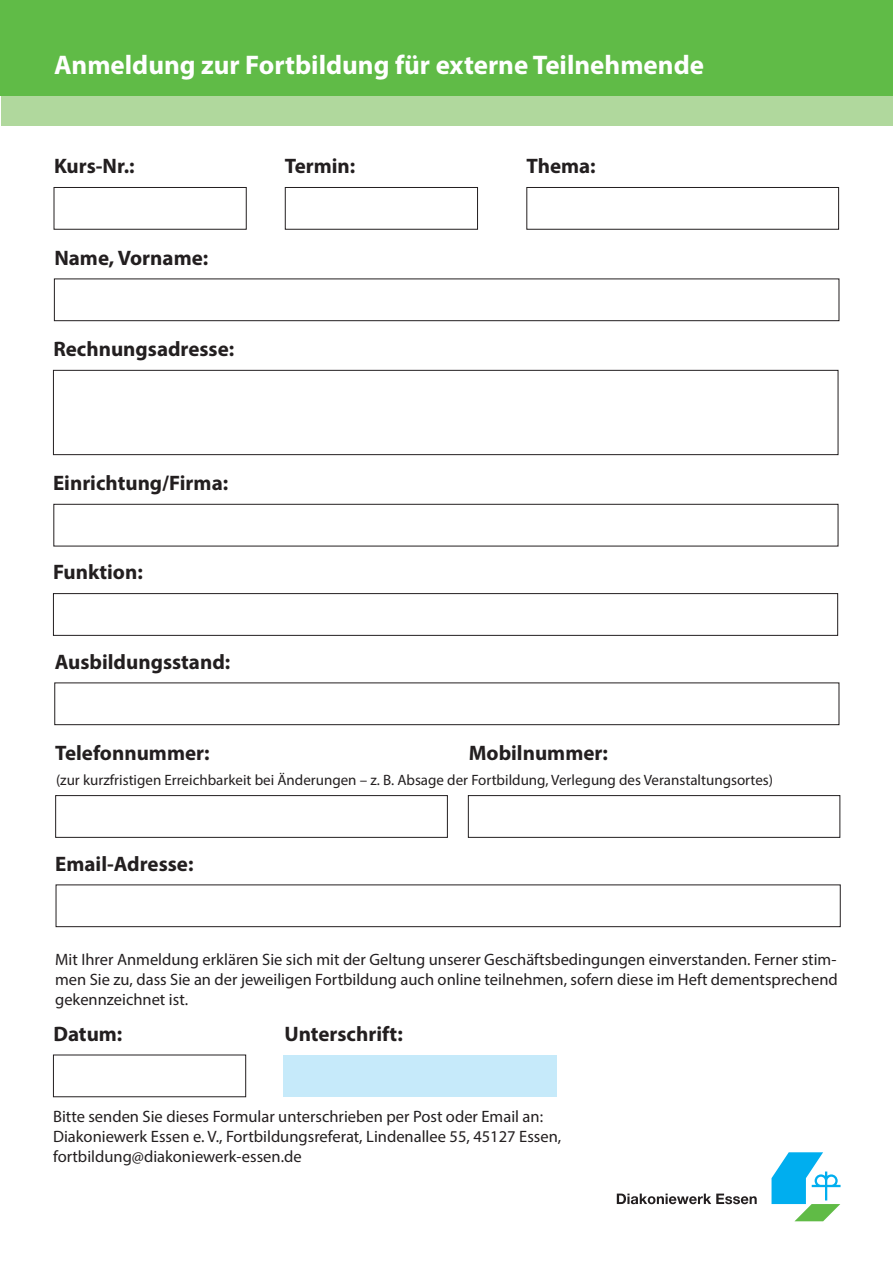
<style>
.page{position:relative;width:893px;height:1263px;background:#fff}
.page>*{position:absolute;margin:0;border:0;box-sizing:border-box;transform-origin:0 0}
.t1{font:700 27px "Myriad Pro";color:#fff}
.t2{font:700 21px "Myriad Pro";color:#231f20}
.t3{font:16.5px/19.8px "Myriad Pro";color:#231f20;text-align:justify}
.t4{font:15px "Myriad Pro";color:#231f20}
</style>
<div class="page">
<div style="left:0;top:0;width:893px;height:96px;background:#60bb47"></div>
<div style="left:1px;top:96px;width:892px;height:29px;background:#b0d89d"></div>
<div style="left:54px;top:187px;width:193px;height:43px;border:1px solid #231f20"></div>
<div style="left:285px;top:187px;width:193px;height:43px;border:1px solid #231f20"></div>
<div style="left:526px;top:187px;width:313px;height:43px;border:1px solid #231f20"></div>
<div style="left:54px;top:279px;width:785px;height:42px;border:1px solid #231f20"></div>
<div style="left:53px;top:370px;width:785px;height:85px;border:1px solid #231f20"></div>
<div style="left:53px;top:504px;width:785px;height:42px;border:1px solid #231f20"></div>
<div style="left:53px;top:593px;width:785px;height:43px;border:1px solid #231f20"></div>
<div style="left:54px;top:682px;width:785px;height:43px;border:1px solid #231f20"></div>
<div style="left:56px;top:884px;width:785px;height:43px;border:1px solid #231f20"></div>
<div style="left:55px;top:795px;width:393px;height:43px;border:1px solid #231f20"></div>
<div style="left:468px;top:795px;width:372px;height:43px;border:1px solid #231f20"></div>
<svg style="left:617px;top:1193px;width:140px;height:11px"></svg>
<svg style="left:771px;top:1152px;width:69px;height:69px"></svg>
<div style="left:284px;top:1055px;width:273px;height:42px;background:#c6eafa"></div>
<p class="t1" style="left:54px;top:48px;width:651px">Anmeldung zur Fortbildung für externe Teilnehmende</p>
<p class="t2" style="left:54px;top:152px;width:82px">Kurs-Nr.:</p>
<p class="t2" style="left:285px;top:152px;width:72px">Termin:</p>
<p class="t2" style="left:526px;top:152px;width:71px">Thema:</p>
<p class="t2" style="left:54px;top:244px;width:155px">Name, Vorname:</p>
<p class="t2" style="left:53px;top:335px;width:182px">Rechnungsadresse:</p>
<p class="t2" style="left:53px;top:469px;width:177px">Einrichtung/Firma:</p>
<p class="t2" style="left:53px;top:558px;width:91px">Funktion:</p>
<p class="t2" style="left:55px;top:648px;width:177px">Ausbildungsstand:</p>
<p class="t2" style="left:55px;top:739px;width:156px">Telefonnummer:</p>
<p class="t2" style="left:469px;top:739px;width:141px">Mobilnummer:</p>
<p class="t4" style="left:56px;top:771px;width:719px">(zur kurzfristigen Erreichbarkeit bei Änderungen – z. B. Absage der Fortbildung, Verlegung des Veranstaltungsortes)</p>
<p class="t2" style="left:55px;top:850px;width:140px">Email-Adresse:</p>
<p class="t3" style="left:55px;top:949px;width:784px">Mit Ihrer Anmeldung erklären Sie sich mit der Geltung unserer Geschäftsbedingungen einverstanden. Ferner stim&shy;men Sie zu, dass Sie an der jeweiligen Fortbildung auch online teilnehmen, sofern diese im Heft dementsprechend gekennzeichnet ist.</p>
<p class="t2" style="left:53px;top:1020px;width:71px">Datum:</p>
<p class="t2" style="left:284px;top:1020px;width:120px">Unterschrift:</p>
<p class="t3" style="left:53px;top:1106px;width:492px">Bitte senden Sie dieses Formular unterschrieben per Post oder Email an:</p>
<p class="t3" style="left:53px;top:1126px;width:510px">Diakoniewerk Essen e. V., Fortbildungsreferat, Lindenallee 55, 45127 Essen,</p>
<p class="t3" style="left:53px;top:1146px;width:250px">fortbildung@diakoniewerk-essen.de</p>
</div>
